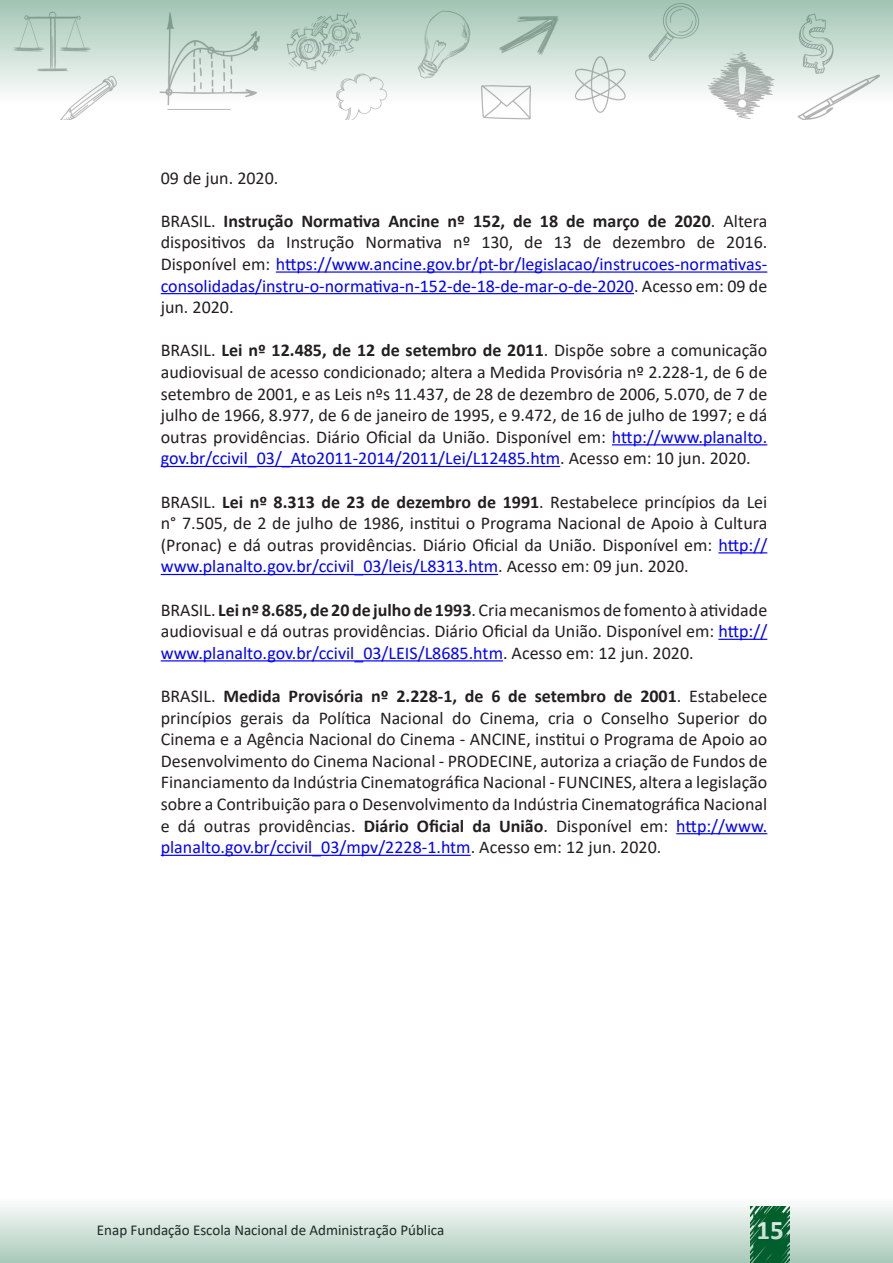
<style>
.page{position:relative;width:893px;height:1263px;background:#fff}
.page>*{position:absolute;margin:0;border:0;box-sizing:border-box;transform-origin:0 0}
.t1{font:700 27px "Calibri";color:#fff}
.Bullets_marcação_II{font:18px/21.6px "Calibri";color:#231f20;text-align:justify}
.Bullets_marcação_II-2{font:18px/21.6px "Calibri";color:#00f;text-align:justify}
.t2{font:15px "Calibri";color:#231f20}
.s1{color:#231f20}
.s2{font-weight:700;color:#231f20}
.s3{font-weight:700}
.s4{color:#00f}
</style>
<div class="page">
<svg style="left:0;top:0;width:893px;height:120px"></svg>
<svg style="left:0;top:1205px;width:893px;height:58px;background:#c6dbd0"></svg>
<hr style="left:276px;top:271px;width:491px;height:2px;background:#00f">
<hr style="left:161px;top:293px;width:473px;height:1px;background:#00f">
<hr style="left:612px;top:444px;width:155px;height:1px;background:#00f">
<hr style="left:161px;top:466px;width:399px;height:1px;background:#00f">
<hr style="left:718px;top:552px;width:49px;height:1px;background:#00f">
<hr style="left:161px;top:574px;width:337px;height:1px;background:#00f">
<hr style="left:718px;top:639px;width:49px;height:1px;background:#00f">
<hr style="left:161px;top:660px;width:342px;height:1px;background:#00f">
<hr style="left:676px;top:833px;width:91px;height:1px;background:#00f">
<hr style="left:161px;top:855px;width:310px;height:1px;background:#00f">
<p class="Bullets_marcação_II" style="left:161px;top:166px;width:119px">09 de jun. 2020.</p>
<p class="Bullets_marcação_II-2" style="left:161px;top:210px;width:608px"><span class="s1">BRASIL.</span> <span class="s2">Instrução Normativa Ancine nº 152, de 18 de março de 2020</span><span class="s1">. Altera dispositivos da Instrução Normativa nº 130, de 13 de dezembro de 2016.<br>Disponível em:</span> https://www.ancine.gov.br/pt-br/legislacao/instrucoes-normativas&shy;consolidadas/instru-o-normativa-n-152-de-18-de-mar-o-de-2020<span class="s1">. Acesso em: 09 de jun. 2020.</span></p>
<p class="Bullets_marcação_II" style="left:161px;top:339px;width:608px">BRASIL. <span class="s3">Lei nº 12.485, de 12 de setembro de 2011</span>. Dispõe sobre a comunicação audiovisual de acesso condicionado; altera a Medida Provisória nº 2.228-1, de 6 de setembro de 2001, e as Leis nºs 11.437, de 28 de dezembro de 2006, 5.070, de 7 de julho de 1966, 8.977, de 6 de janeiro de 1995, e 9.472, de 16 de julho de 1997; e dá outras providências. Diário Oficial da União. Disponível em: <span class="s4">http://www.planalto. gov.br/ccivil_03/_Ato2011-2014/2011/Lei/L12485.htm</span>. Acesso em: 10 jun. 2020.</p>
<p class="Bullets_marcação_II" style="left:161px;top:490px;width:608px">BRASIL. <span class="s3">Lei nº 8.313 de 23 de dezembro de 1991</span>. Restabelece princípios da Lei n° 7.505, de 2 de julho de 1986, institui o Programa Nacional de Apoio à Cultura (Pronac) e dá outras providências. Diário Oficial da União. Disponível em: <span class="s4">http:// www.planalto.gov.br/ccivil_03/leis/L8313.htm</span>. Acesso em: 09 jun. 2020.</p>
<p class="Bullets_marcação_II" style="left:161px;top:598px;width:608px">BRASIL. <span class="s3">Lei nº 8.685, de 20 de julho de 1993</span>. Cria mecanismos de fomento à atividade audiovisual e dá outras providências. Diário Oficial da União. Disponível em: <span class="s4">http:// www.planalto.gov.br/ccivil_03/LEIS/L8685.htm</span>. Acesso em: 12 jun. 2020.</p>
<p class="Bullets_marcação_II" style="left:161px;top:685px;width:608px">BRASIL. <span class="s3">Medida Provisória nº 2.228-1, de 6 de setembro de 2001</span>. Estabelece princípios gerais da Política Nacional do Cinema, cria o Conselho Superior do Cinema e a Agência Nacional do Cinema - ANCINE, institui o Programa de Apoio ao Desenvolvimento do Cinema Nacional - PRODECINE, autoriza a criação de Fundos de Financiamento da Indústria Cinematográfica Nacional - FUNCINES, altera a legislação sobre a Contribuição para o Desenvolvimento da Indústria Cinematográfica Nacional e dá outras providências. <span class="s3">Diário Oficial da União</span>. Disponível em: <span class="s4">http://www. planalto.gov.br/ccivil_03/mpv/2228-1.htm</span>. Acesso em: 12 jun. 2020.</p>
<p class="t2" style="left:97px;top:1220px;width:349px">Enap Fundação Escola Nacional de Administração Pública</p>
<h1 class="t1" style="left:757px;top:1210px;width:29px">15</h1>
</div>
